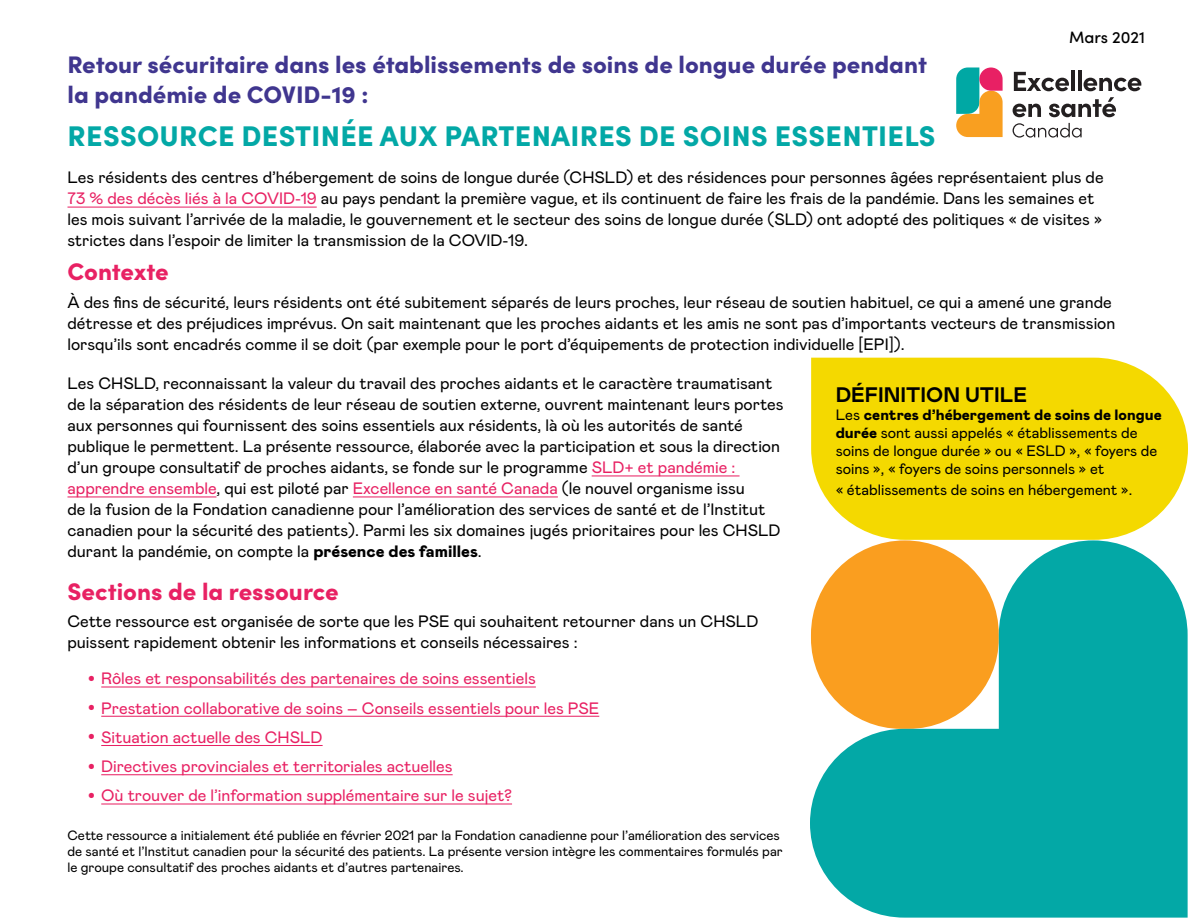
<style>
.page{position:relative;width:1188px;height:918px;background:#fff}
.page>*{position:absolute;margin:0;border:0;box-sizing:border-box;transform-origin:0 0}
.t1{font:900 28.5px "Sofia Pro";letter-spacing:.01em;color:#03a8a6}
.t2{font:900 24px/30px "Sofia Pro";color:#40368f}
.t3{font:900 24px "Sofia Pro";color:#e82163}
.t4{font:700 21px "Mabry Pro";color:#000}
.t5{font:16.5px/21px "Mabry Pro";color:#000}
.t6{font:16.5px "Mabry Pro";color:#e82163}
.t7{font:500 16.5px "Sofia Pro";color:#000}
.t8{font:15px/18px "Mabry Pro";color:#000}
.t9{font:13.5px/16.2px "Mabry Pro";color:#000}
.s1{color:#e82163}
.s2{font-weight:900}
.s3{font-family:"Arial";font-size:21px}
</style>
<div class="page">
<svg style="left:956px;top:68px;width:47px;height:69px;background:#a99866"></svg>
<svg style="left:1014px;top:72px;width:55px;height:19px"></svg>
<hr style="left:1071px;top:71px;width:4px;height:20px;background:#231f20">
<hr style="left:1078px;top:71px;width:3px;height:20px;background:#231f20">
<svg style="left:1084px;top:78px;width:57px;height:13px"></svg>
<svg style="left:1013px;top:104px;width:28px;height:13px"></svg>
<svg style="left:1049px;top:97px;width:67px;height:20px"></svg>
<svg style="left:1013px;top:123px;width:69px;height:15px"></svg>
<svg style="left:811px;top:358px;width:377px;height:182px;background:#f4dc14"></svg>
<svg style="left:810px;top:540px;width:378px;height:378px;background:#4faf95"></svg>
<hr style="left:68px;top:207px;width:249px;height:1px;background:#e82163">
<hr style="left:592px;top:475px;width:148px;height:1px;background:#e82163">
<hr style="left:68px;top:496px;width:149px;height:1px;background:#e82163">
<hr style="left:353px;top:496px;width:205px;height:1px;background:#e82163">
<hr style="left:101px;top:686px;width:435px;height:2px;background:#e82163">
<hr style="left:101px;top:716px;width:498px;height:1px;background:#e82163">
<hr style="left:101px;top:745px;width:222px;height:1px;background:#e82163">
<hr style="left:101px;top:774px;width:352px;height:1px;background:#e82163">
<hr style="left:101px;top:803px;width:411px;height:2px;background:#e82163">
<h2 class="t2" style="left:68px;top:47px;width:861px">Retour sécuritaire dans les établissements de soins de longue durée pendant la pandémie de COVID-19 :</h2>
<h1 class="t1" style="left:68px;top:114px;width:869px">RESSOURCE DESTINÉE AUX PARTENAIRES DE SOINS ESSENTIELS</h1>
<p class="t7" style="left:1069px;top:25px;width:77px">Mars 2021</p>
<p class="t5" style="left:68px;top:166px;width:1038px">Les résidents des centres d’hébergement de soins de longue durée (CHSLD) et des résidences pour personnes âgées représentaient plus de <span class="s1">73 % des décès liés à la COVID-19</span> au pays pendant la première vague, et ils continuent de faire les frais de la pandémie. Dans les semaines et les mois suivant l’arrivée de la maladie, le gouvernement et le secteur des soins de longue durée (SLD) ont adopté des politiques « de visites » strictes dans l’espoir de limiter la transmission de la COVID-19.</p>
<h2 class="t3" style="left:68px;top:253px;width:103px">Contexte</h2>
<p class="t5" style="left:68px;top:291px;width:1049px">À des fins de sécurité, leurs résidents ont été subitement séparés de leurs proches, leur réseau de soutien habituel, ce qui a amené une grande détresse et des préjudices imprévus. On sait maintenant que les proches aidants et les amis ne sont pas d’importants vecteurs de transmission lorsqu’ils sont encadrés comme il se doit (par exemple pour le port d’équipements de protection individuelle [EPI]).</p>
<p class="t5" style="left:68px;top:372px;width:718px">Les CHSLD, reconnaissant la valeur du travail des proches aidants et le caractère traumatisant de la séparation des résidents de leur réseau de soutien externe, ouvrent maintenant leurs portes aux personnes qui fournissent des soins essentiels aux résidents, là où les autorités de santé publique le permettent. La présente ressource, élaborée avec la participation et sous la direction d’un groupe consultatif de proches aidants, se fonde sur le programme <span class="s1">SLD+ et pandémie : apprendre ensemble</span>, qui est piloté par <span class="s1">Excellence en santé Canada</span> (le nouvel organisme issu<br>de la fusion de la Fondation canadienne pour l’amélioration des services de santé et de l’Institut canadien pour la sécurité des patients). Parmi les six domaines jugés prioritaires pour les CHSLD durant la pandémie, on compte la <span class="s2">présence des familles</span>.</p>
<h2 class="t3" style="left:68px;top:572px;width:273px">Sections de la ressource</h2>
<p class="t5" style="left:68px;top:610px;width:692px">Cette ressource est organisée de sorte que les PSE qui souhaitent retourner dans un CHSLD puissent rapidement obtenir les informations et conseils nécessaires :</p>
<p class="t6" style="left:88px;top:667px;width:450px"><span class="s3">•</span> Rôles et responsabilités des partenaires de soins essentiels</p>
<p class="t6" style="left:88px;top:696px;width:513px"><span class="s3">•</span> Prestation collaborative de soins – Conseils essentiels pour les PSE</p>
<p class="t6" style="left:88px;top:725px;width:236px"><span class="s3">•</span> Situation actuelle des CHSLD</p>
<p class="t6" style="left:88px;top:755px;width:366px"><span class="s3">•</span> Directives provinciales et territoriales actuelles</p>
<p class="t6" style="left:88px;top:784px;width:426px"><span class="s3">•</span> Où trouver de l’information supplémentaire sur le sujet?</p>
<p class="t9" style="left:68px;top:826px;width:717px">Cette ressource a initialement été publiée en février 2021 par la Fondation canadienne pour l’amélioration des services de santé et l’Institut canadien pour la sécurité des patients. La présente version intègre les commentaires formulés par le groupe consultatif des proches aidants et d’autres partenaires.</p>
<p class="t4" style="left:836px;top:380px;width:193px">DÉFINITION UTILE</p>
<p class="t8" style="left:836px;top:405px;width:328px">Les <span class="s2">centres d’hébergement de soins de longue durée</span> sont aussi appelés « établissements de soins de longue durée » ou « ESLD », « foyers de soins », « foyers de soins personnels » et</p>
<p class="t8" style="left:836px;top:480px;width:298px">« établissements de soins en hébergement ».</p>
</div>
